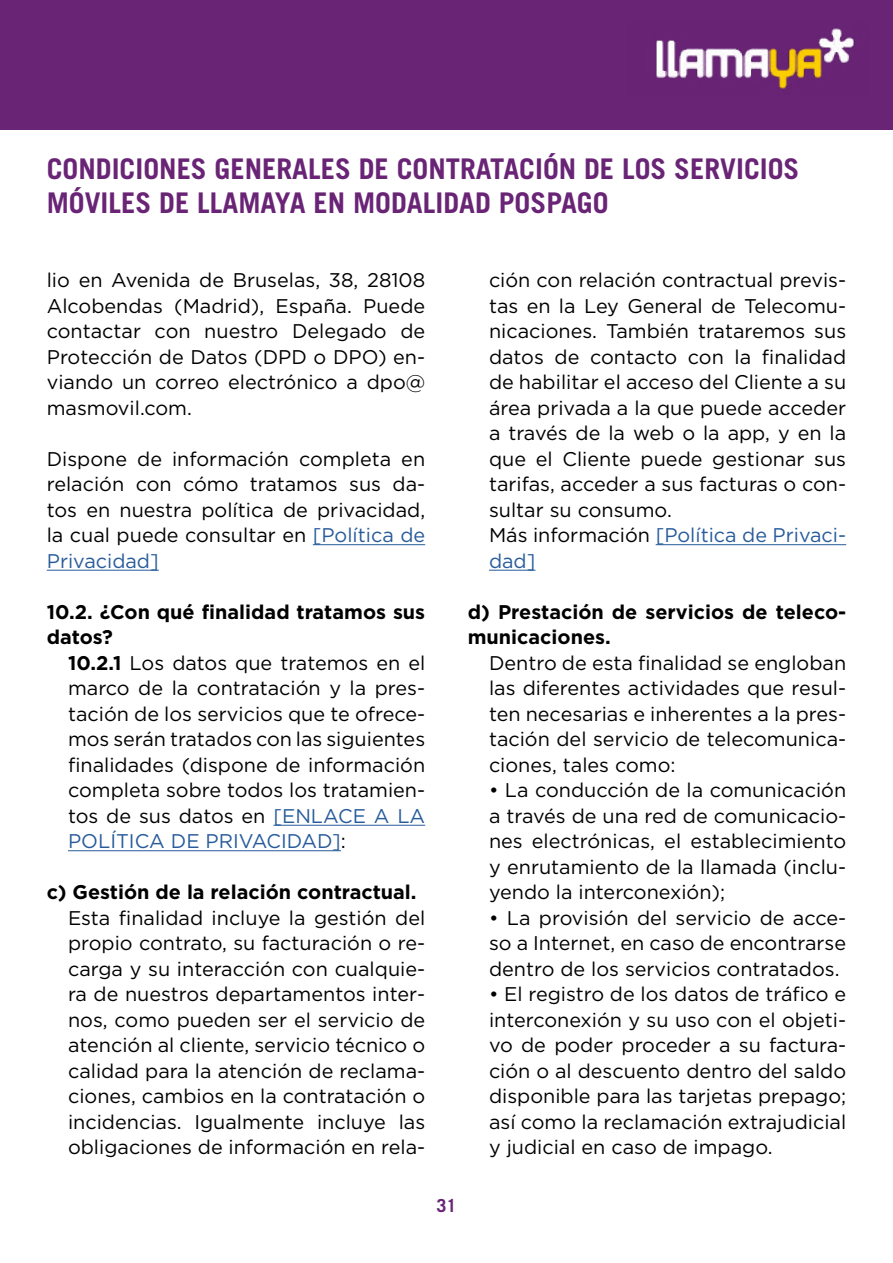
<style>
.page{position:relative;width:893px;height:1263px;background:#fff}
.page>*{position:absolute;margin:0;border:0;box-sizing:border-box;transform-origin:0 0}
.t1{font:700 28.5px/34.2px "Trade Gothic LT Std";color:#692476}
.t2{font:19.8px/25.5px "Gotham";color:#000;text-align:justify}
.t3{font:700 19.8px/25.5px "Gotham";color:#000}
.t4{font:700 18px "Trade Gothic LT Std";color:#692476}
.s1{color:#275b9b}
.s2{font-weight:700}
</style>
<div class="page">
<div style="left:0;top:0;width:893px;height:130px;background:#692476"></div>
<img style="left:656px;top:28px;width:198px;height:61px">
<hr style="left:313px;top:544px;width:112px;height:1px;background:#275b9b">
<hr style="left:47px;top:570px;width:112px;height:1px;background:#275b9b">
<hr style="left:273px;top:825px;width:152px;height:1px;background:#275b9b">
<hr style="left:68px;top:850px;width:273px;height:1px;background:#275b9b">
<hr style="left:656px;top:544px;width:190px;height:1px;background:#275b9b">
<hr style="left:489px;top:570px;width:46px;height:1px;background:#275b9b">
<h1 class="t1" style="left:47px;top:151px;width:754px">CONDICIONES GENERALES DE CONTRATACIÓN DE LOS SERVICIOS<br>MÓVILES DE LLAMAYA EN MODALIDAD POSPAGO</h1>
<p class="t2" style="left:47px;top:267px;width:380px">lio en Avenida de Bruselas, 38, 28108<br>Alcobendas (Madrid), España. Puede contactar con nuestro Delegado de Protección de Datos (DPD o DPO) en&shy;viando un correo electrónico a dpo@ masmovil.com.</p>
<p class="t2" style="left:47px;top:445px;width:380px">Dispone de información completa en relación con cómo tratamos sus da&shy;tos en nuestra política de privacidad, la cual puede consultar en <span class="s1">[Política de Privacidad]</span></p>
<p class="t3" style="left:47px;top:598px;width:380px">10.2. ¿Con qué finalidad tratamos sus datos?</p>
<p class="t2" style="left:68px;top:649px;width:359px"><span class="s2">10.2.1</span> Los datos que tratemos en el marco de la contratación y la pres&shy;tación de los servicios que te ofrece&shy;mos serán tratados con las siguientes finalidades (dispone de información completa sobre todos los tratamien&shy;tos de sus datos en <span class="s1">[ENLACE A LA POLÍTICA DE PRIVACIDAD]</span>:</p>
<p class="t3" style="left:47px;top:879px;width:371px">c) Gestión de la relación contractual.</p>
<p class="t2" style="left:68px;top:904px;width:359px">Esta finalidad incluye la gestión del propio contrato, su facturación o re&shy;carga y su interacción con cualquie&shy;ra de nuestros departamentos inter&shy;nos, como pueden ser el servicio de atención al cliente, servicio técnico o calidad para la atención de reclama&shy;ciones, cambios en la contratación o incidencias. Igualmente incluye las obligaciones de información en rela-</p>
<p class="t2" style="left:489px;top:267px;width:359px;text-align:left">ción con relación contractual previs&shy;tas en la Ley General de Telecomu&shy;nicaciones. También trataremos sus datos de contacto con la finalidad de habilitar el acceso del Cliente a su área privada a la que puede acceder a través de la web o la app, y en la que el Cliente puede gestionar sus tarifas, acceder a sus facturas o con&shy;sultar su consumo.<br>Más información <span class="s1">[Política de Privaci&shy;dad]</span></p>
<p class="t3" style="left:468px;top:598px;width:380px">d) Prestación de servicios de teleco&shy;municaciones.</p>
<p class="t2" style="left:489px;top:649px;width:359px">Dentro de esta finalidad se engloban las diferentes actividades que resul&shy;ten necesarias e inherentes a la pres&shy;tación del servicio de telecomunica&shy;ciones, tales como:</p>
<p class="t2" style="left:489px;top:777px;width:359px">• La conducción de la comunicación a través de una red de comunicacio&shy;nes electrónicas, el establecimiento y enrutamiento de la llamada (inclu&shy;yendo la interconexión);</p>
<p class="t2" style="left:489px;top:904px;width:359px">• La provisión del servicio de acce&shy;so a Internet, en caso de encontrarse dentro de los servicios contratados.</p>
<p class="t2" style="left:489px;top:981px;width:359px">• El registro de los datos de tráfico e interconexión y su uso con el objeti&shy;vo de poder proceder a su factura&shy;ción o al descuento dentro del saldo disponible para las tarjetas prepago; así como la reclamación extrajudicial y judicial en caso de impago.</p>
<p class="t4" style="left:436px;top:1194px;width:22px">31</p>
</div>
